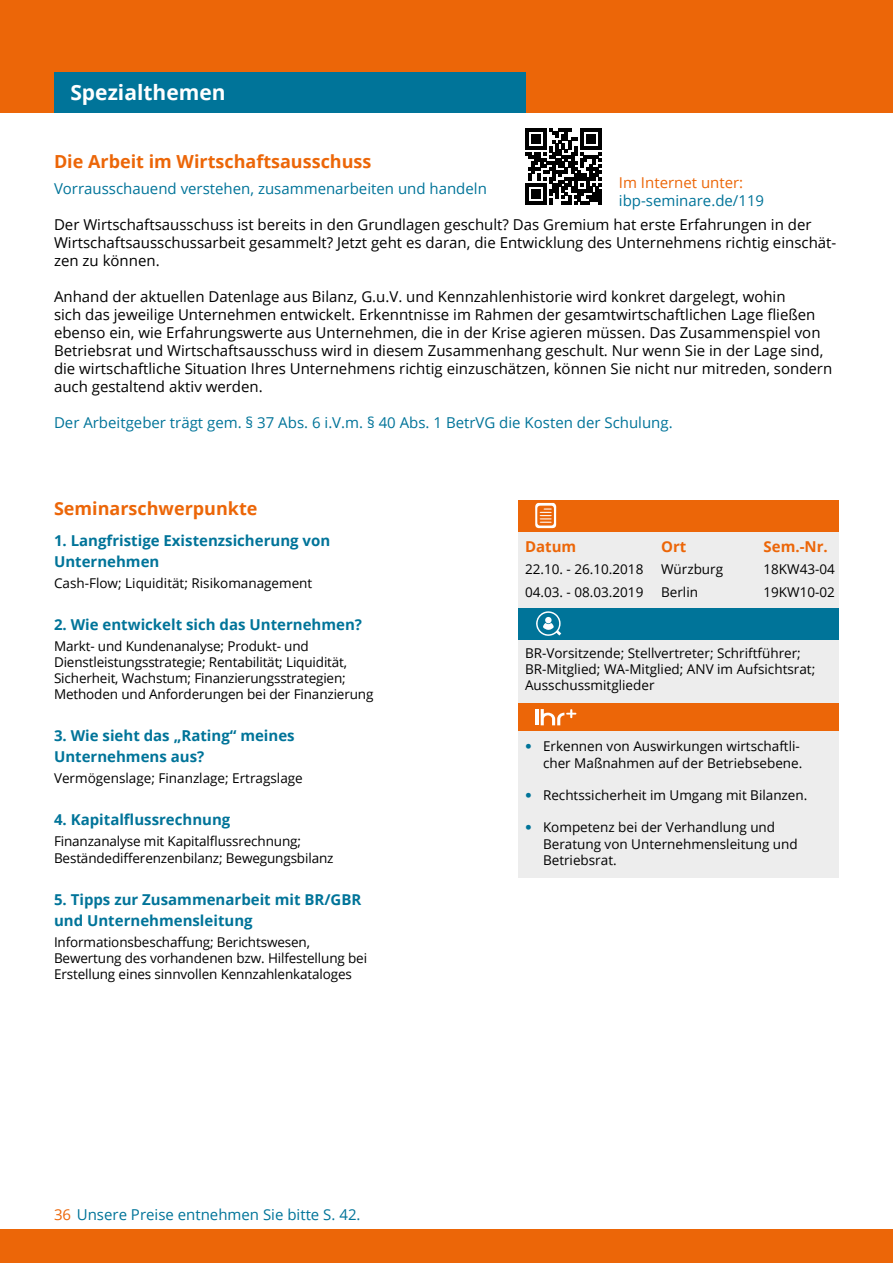
<style>
.page{position:relative;width:893px;height:1263px;background:#fff}
.page>*{position:absolute;margin:0;border:0;box-sizing:border-box;transform-origin:0 0}
.t1{font:700 21px "Open Sans";color:#fff}
.t2{font:700 18px "Open Sans";color:#ec6608}
.t3{font:15px/18px "Open Sans";color:#000}
.t4{font:700 15px/21px "Open Sans";color:#007499}
.t5{font:15px "Open Sans";color:#007499}
.t6{font:700 15px "Open Sans";color:#ec6608}
.t7{font:15px "Open Sans";color:#ec6608}
.t8{font:13.5px/16.2px "Open Sans";color:#000}
.s1{color:#ec6608}
.s2{font-family:"Helvetica Neue";font-weight:300;color:#007499}
</style>
<div class="page">
<div style="left:0;top:0;width:893px;height:113px;background:#ec6608"></div>
<div style="left:0;top:1229px;width:893px;height:34px;background:#ec6608"></div>
<div style="left:518px;top:511px;width:321px;height:367px;background:#ededed"></div>
<div style="left:54px;top:72px;width:471px;height:41px;background:#007499"></div>
<div style="left:518px;top:501px;width:321px;height:31px;background:#ec6608"></div>
<svg style="left:535px;top:503px;width:21px;height:25px"></svg>
<div style="left:518px;top:703px;width:321px;height:28px;background:#ec6608"></div>
<hr style="left:535px;top:709px;width:4px;height:16px;background:#fff">
<svg style="left:541px;top:709px;width:35px;height:16px"></svg>
<div style="left:518px;top:608px;width:321px;height:31px;background:#007499"></div>
<svg style="left:536px;top:611px;width:25px;height:25px"></svg>
<div style="left:545px;top:617px;width:7px;height:6px;background:#fff;border-radius:50%"></div>
<svg style="left:525px;top:128px;width:76px;height:76px"></svg>
<h1 class="t1" style="left:70px;top:78px;width:157px">Spezialthemen</h1>
<h2 class="t2" style="left:54px;top:149px;width:319px">Die Arbeit im Wirtschaftsausschuss</h2>
<p class="t5" style="left:54px;top:178px;width:434px">Vorrausschauend verstehen, zusammenarbeiten und handeln</p>
<p class="t3" style="left:54px;top:215px;width:784px">Der Wirtschaftsausschuss ist bereits in den Grundlagen geschult? Das Gremium hat erste Erfahrungen in der<br>Wirtschaftsausschussarbeit gesammelt? Jetzt geht es daran, die Entwicklung des Unternehmens richtig einschät&shy;zen zu können.</p>
<p class="t3" style="left:54px;top:287px;width:780px">Anhand der aktuellen Datenlage aus Bilanz, G.u.V. und Kennzahlenhistorie wird konkret dargelegt, wohin<br>sich das jeweilige Unternehmen entwickelt. Erkenntnisse im Rahmen der gesamtwirtschaftlichen Lage fließen ebenso ein, wie Erfahrungswerte aus Unternehmen, die in der Krise agieren müssen. Das Zusammenspiel von Betriebsrat und Wirtschaftsausschuss wird in diesem Zusammenhang geschult. Nur wenn Sie in der Lage sind, die wirtschaftliche Situation Ihres Unternehmens richtig einzuschätzen, können Sie nicht nur mitreden, sondern auch gestaltend aktiv werden.</p>
<p class="t5" style="left:54px;top:412px;width:620px">Der Arbeitgeber trägt gem. § 37 Abs. 6 i.V.m. § 40 Abs. 1 BetrVG die Kosten der Schulung.</p>
<p class="t7" style="left:619px;top:172px;width:126px">Im Internet unter:</p>
<p class="t5" style="left:619px;top:190px;width:147px">ibp-seminare.de/119</p>
<h2 class="t2" style="left:54px;top:496px;width:205px">Seminarschwerpunkte</h2>
<p class="t4" style="left:54px;top:529px;width:278px">1. Langfristige Existenzsicherung von<br>Unternehmen</p>
<p class="t8" style="left:54px;top:574px;width:260px">Cash-Flow; Liquidität; Risikomanagement</p>
<p class="t4" style="left:54px;top:613px;width:310px">2. Wie entwickelt sich das Unternehmen?</p>
<p class="t8" style="left:54px;top:637px;width:321px">Markt- und Kundenanalyse; Produkt- und Dienstleistungsstrategie; Rentabilität; Liquidität, Sicherheit, Wachstum; Finanzierungsstrategien; Methoden und Anforderungen bei der Finanzierung</p>
<p class="t4" style="left:54px;top:725px;width:242px">3. Wie sieht das „Rating“ meines<br>Unternehmens aus?</p>
<p class="t8" style="left:54px;top:770px;width:250px">Vermögenslage; Finanzlage; Ertragslage</p>
<p class="t4" style="left:54px;top:809px;width:178px">4. Kapitalflussrechnung</p>
<p class="t8" style="left:54px;top:833px;width:281px">Finanzanalyse mit Kapitalflussrechnung;<br>Beständedifferenzenbilanz; Bewegungsbilanz</p>
<p class="t4" style="left:54px;top:888px;width:309px">5. Tipps zur Zusammenarbeit mit BR/GBR und Unternehmensleitung</p>
<p class="t8" style="left:54px;top:933px;width:315px">Informationsbeschaffung; Berichtswesen,<br>Bewertung des vorhandenen bzw. Hilfestellung bei<br>Erstellung eines sinnvollen Kennzahlenkataloges</p>
<p class="t5" style="left:54px;top:1205px;width:308px"><span class="s1">36</span> Unsere Preise entnehmen Sie bitte S. 42.</p>
<p class="t6" style="left:525px;top:536px;width:53px">Datum</p>
<p class="t6" style="left:661px;top:536px;width:27px">Ort</p>
<p class="t6" style="left:763px;top:536px;width:66px">Sem.-Nr.</p>
<p class="t8" style="left:525px;top:561px;width:120px">22.10. - 26.10.2018</p>
<p class="t8" style="left:661px;top:561px;width:64px">Würzburg</p>
<p class="t8" style="left:763px;top:561px;width:73px">18KW43-04</p>
<p class="t8" style="left:525px;top:583px;width:120px">04.03. - 08.03.2019</p>
<p class="t8" style="left:661px;top:583px;width:38px">Berlin</p>
<p class="t8" style="left:763px;top:583px;width:73px">19KW10-02</p>
<p class="t8" style="left:525px;top:644px;width:292px">BR-Vorsitzende; Stellvertreter; Schriftführer;<br>BR-Mitglied; WA-Mitglied; ANV im Aufsichtsrat;<br>Ausschussmitglieder</p>
<p class="t8" style="left:525px;top:738px;width:279px;text-align:right"><span class="s2">•</span> Erkennen von Auswirkungen wirtschaftli&shy;cher Maßnahmen auf der Betriebsebene.</p>
<p class="t8" style="left:525px;top:786px;width:284px"><span class="s2">•</span> Rechtssicherheit im Umgang mit Bilanzen.</p>
<p class="t8" style="left:543px;top:819px;width:256px;text-indent:-18px"><span class="s2">•</span> Kompetenz bei der Verhandlung und<br>Beratung von Unternehmensleitung und<br>Betriebsrat.</p>
</div>
